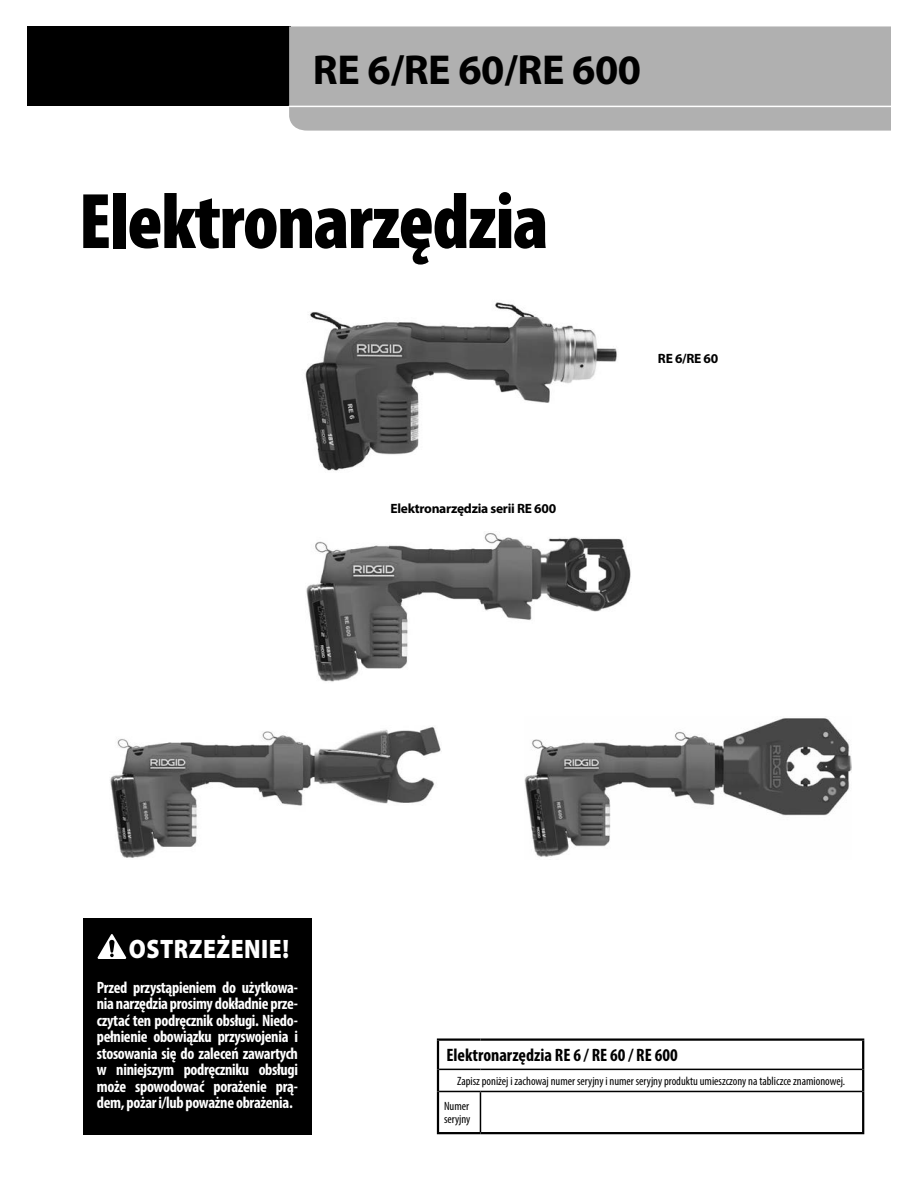
<style>
.page{position:relative;width:918px;height:1188px;background:#fff}
.page>*{position:absolute;margin:0;border:0;box-sizing:border-box;transform-origin:0 0}
.Main_Title{font:900 condensed 79.5px "Myriad Pro";letter-spacing:-.02em;color:#000}
.Main_Header{font:700 42px "Myriad Pro";letter-spacing:-.01em;color:#000}
.BWB_Head{font:900 26.85px "Myriad Pro";letter-spacing:.02em;color:#fff;scale:.88 1}
.Head_Serialnumber{font:700 condensed 18px "Myriad Pro";color:#000}
.BWB_Body{font:700 condensed 16.5px/16.5px "Myriad Pro";letter-spacing:-.02em;color:#fff;text-align:justify}
.Body_Text{font:700 13.5px "Myriad Pro";letter-spacing:-.02em;color:#000}
.Body_Serialnumber{font:condensed 12px "Myriad Pro";color:#000}
</style>
<div class="page">
<div style="left:27px;top:26px;width:264px;height:80px;background:#000"></div>
<div style="left:289px;top:26px;width:602px;height:105px;background:#b0b0b0"></div>
<hr style="left:289px;top:106px;width:602px;height:1px;background:#fff">
<hr style="left:862px;top:1041px;width:2px;height:28px;background:#000">
<hr style="left:862px;top:1069px;width:2px;height:22px;background:#000">
<hr style="left:437px;top:1038px;width:43px;height:3px;background:#000">
<hr style="left:437px;top:1041px;width:2px;height:28px;background:#000">
<hr style="left:480px;top:1038px;width:384px;height:3px;background:#000">
<hr style="left:437px;top:1069px;width:2px;height:22px;background:#000">
<hr style="left:437px;top:1091px;width:2px;height:41px;background:#000">
<hr style="left:862px;top:1091px;width:2px;height:41px;background:#000">
<hr style="left:439px;top:1069px;width:41px;height:1px;background:#000">
<hr style="left:480px;top:1069px;width:382px;height:1px;background:#000">
<hr style="left:439px;top:1091px;width:41px;height:1px;background:#000">
<hr style="left:480px;top:1091px;width:382px;height:1px;background:#000">
<hr style="left:480px;top:1092px;width:1px;height:40px;background:#000">
<hr style="left:437px;top:1132px;width:43px;height:2px;background:#000">
<hr style="left:480px;top:1132px;width:384px;height:2px;background:#000">
<img style="left:305px;top:302px;width:312px;height:169px">
<div style="left:83px;top:918px;width:229px;height:217px;background:#000"></div>
<svg style="left:97px;top:934px;width:30px;height:25px"></svg>
<img style="left:306px;top:533px;width:326px;height:149px">
<img style="left:525px;top:718px;width:327px;height:139px">
<img style="left:110px;top:726px;width:331px;height:132px">
<p class="Main_Header" style="left:313px;top:43px;width:330px">RE 6/RE 60/RE 600</p>
<p class="Main_Title" style="left:79px;top:177px;width:471px">Elektronarzędzia</p>
<p class="Body_Text" style="left:390px;top:500px;width:167px">Elektronarzędzia serii RE 600</p>
<p class="Body_Text" style="left:658px;top:350px;width:62px">RE 6/RE 60</p>
<p class="BWB_Head" style="left:129px;top:934px;width:183px">OSTRZEŻENIE!</p>
<p class="BWB_Body" style="left:97px;top:979px;width:203px">Przed przystąpieniem do użytkowa&shy;nia narzędzia prosimy dokładnie prze&shy;czytać ten podręcznik obsługi. Niedo&shy;pełnienie obowiązku przyswojenia i stosowania się do zaleceń zawartych w niniejszym podręczniku obsługi może spowodować porażenie prą&shy;dem, pożar i/lub poważne obrażenia.</p>
<p class="Head_Serialnumber" style="left:447px;top:1044px;width:233px">Elektronarzędzia RE 6 / RE 60 / RE 600</p>
<p class="Body_Serialnumber" style="left:457px;top:1074px;width:390px">Zapisz poniżej i zachowaj numer seryjny i numer seryjny produktu umieszczony na tabliczce znamionowej.</p>
<p class="Body_Serialnumber" style="left:444px;top:1099px;width:27px">Numer</p>
<p class="Body_Serialnumber" style="left:444px;top:1112px;width:28px">seryjny</p>
</div>
